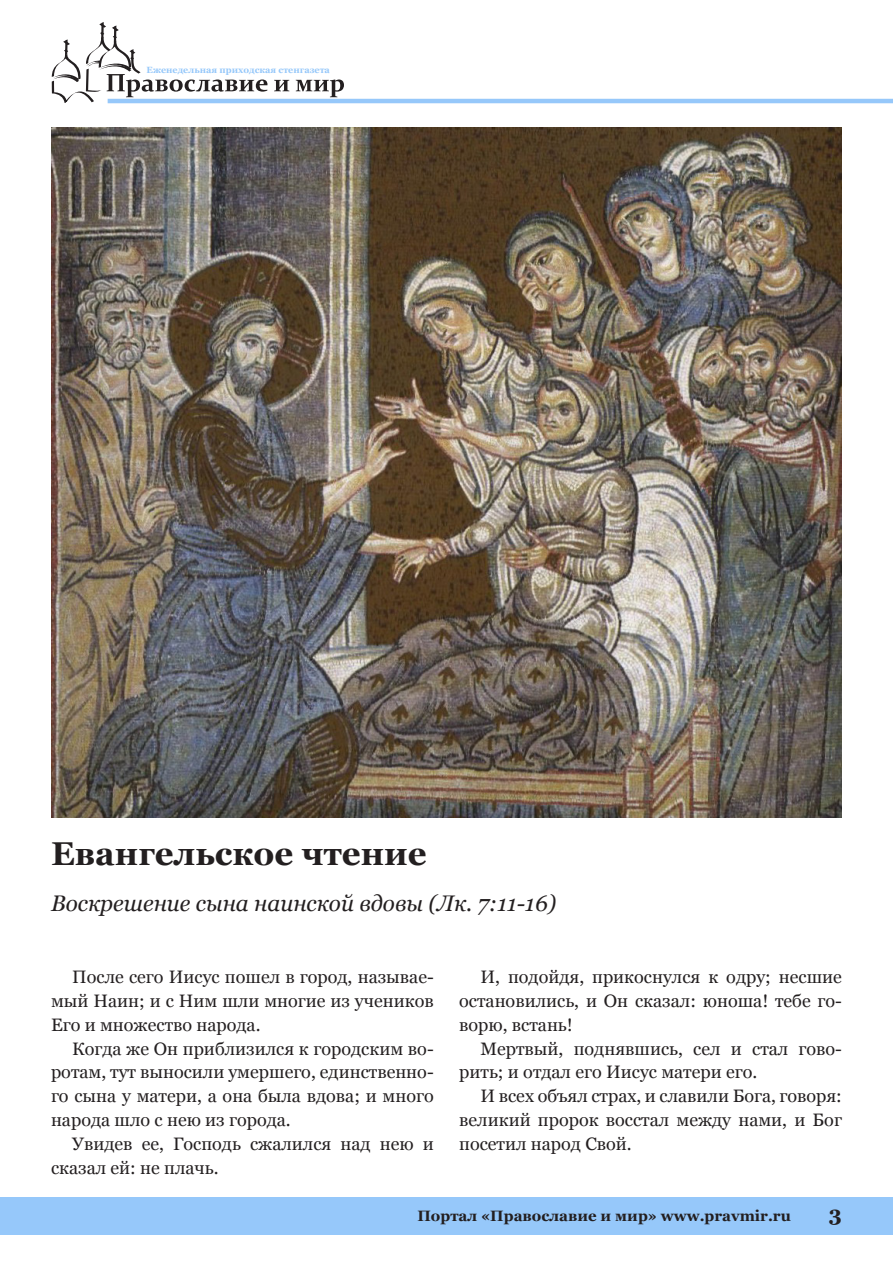
<style>
.page{position:relative;width:893px;height:1263px;background:#fff}
.page>*{position:absolute;margin:0;border:0;box-sizing:border-box;transform-origin:0 0}
.Zagolovok{font:700 33px "Georgia";color:#231f20}
.Author{font:italic 22.5px "Georgia";color:#231f20}
.t1{font:700 21px "Georgia";color:#231f20}
.Text{font:18px/23.7px "Georgia";color:#231f20;text-align:justify}
.t2{font:700 15px "Georgia";color:#231f20}
.t3{font:700 9px "Georgia";color:#96c8fa}
</style>
<div class="page">
<svg style="left:52px;top:22px;width:215px;height:81px"></svg>
<svg style="left:274px;top:80px;width:15px;height:11px"></svg>
<svg style="left:296px;top:79px;width:48px;height:18px"></svg>
<hr style="left:108px;top:99px;width:785px;height:4px;background:#96c8fa">
<div style="left:0;top:1197px;width:893px;height:37px;background:#96c8fa"></div>
<img style="left:51px;top:128px;width:791px;height:689px">
<p class="t3" style="left:147px;top:64px;width:185px">Еженедельная приходская стенгазета</p>
<p class="Zagolovok" style="left:51px;top:832px;width:377px">Евангельское чтение</p>
<p class="Author" style="left:51px;top:889px;width:507px">Воскрешение сына наинской вдовы (Лк. 7:11-16)</p>
<p class="Text" style="left:51px;top:966px;width:384px;text-indent:21px">После сего Иисус пошел в город, называе&shy;мый Наин; и с Ним шли многие из учеников Его и множество народа.</p>
<p class="Text" style="left:51px;top:1037px;width:384px;text-indent:21px">Когда же Он приблизился к городским во&shy;ротам, тут выносили умершего, единственно&shy;го сына у матери, а она была вдова; и много народа шло с нею из города.</p>
<p class="Text" style="left:51px;top:1132px;width:384px;text-indent:21px">Увидев ее, Господь сжалился над нею и сказал ей: не плачь.</p>
<p class="Text" style="left:459px;top:966px;width:384px;text-indent:21px">И, подойдя, прикоснулся к одру; несшие остановились, и Он сказал: юноша! тебе го&shy;ворю, встань!</p>
<p class="Text" style="left:459px;top:1037px;width:384px;text-indent:21px">Мертвый, поднявшись, сел и стал гово&shy;рить; и отдал его Иисус матери его.</p>
<p class="Text" style="left:459px;top:1084px;width:384px;text-indent:21px">И всех объял страх, и славили Бога, говоря: великий пророк восстал между нами, и Бог посетил народ Свой.</p>
<p class="t2" style="left:417px;top:1206px;width:375px">Портал «Православие и мир» www.pravmir.ru</p>
<p class="t1" style="left:829px;top:1200px;width:15px">3</p>
</div>
